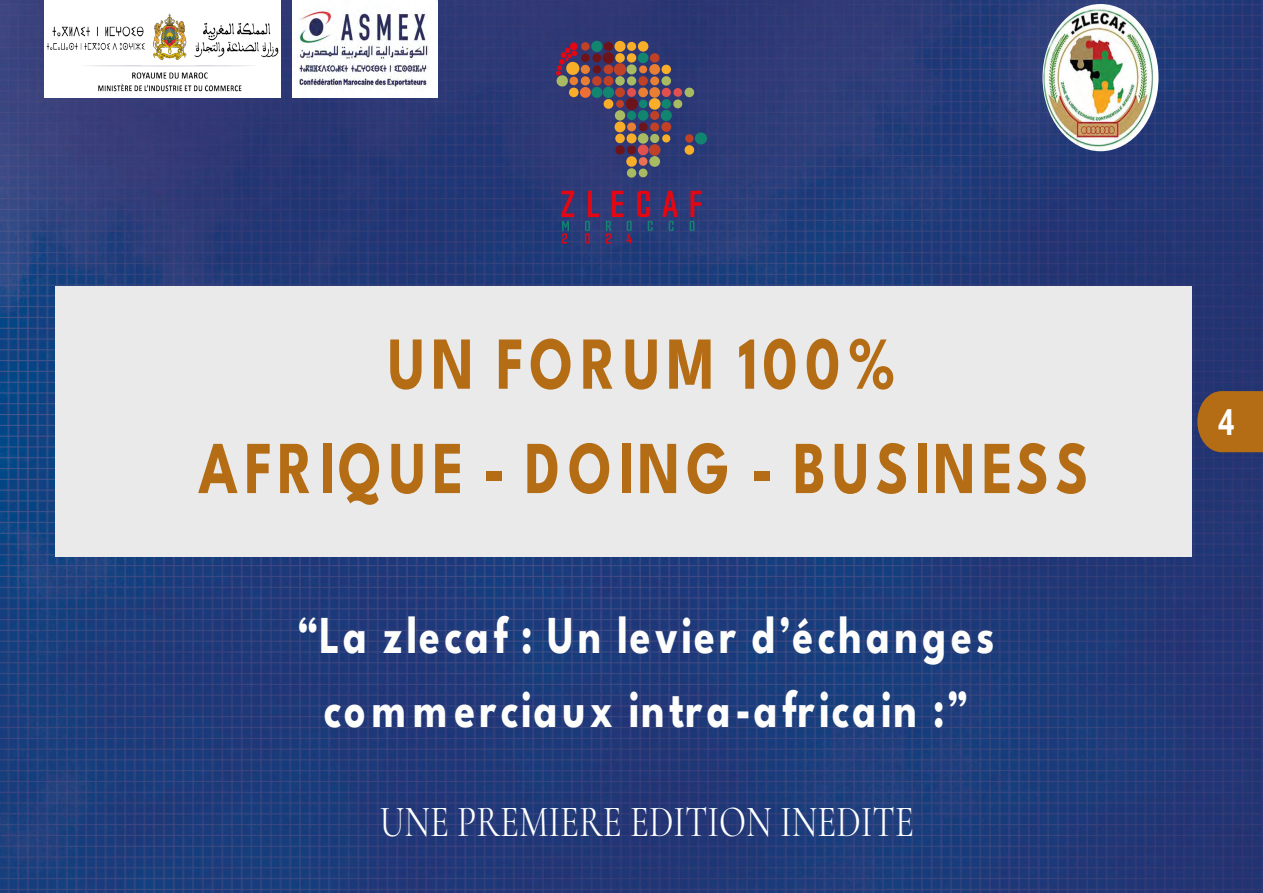
<style>
.page{position:relative;width:1263px;height:893px;background:#fff}
.page>*{position:absolute;margin:0;border:0;box-sizing:border-box;transform-origin:0 0}
.t1{font:700 74.55px/104.4px "League Spartan";letter-spacing:.11em;color:#b46c15;text-align:center;scale:.79 1}
.t2{font:700 53.25px/74.4px "League Spartan";letter-spacing:.105em;color:#fdfefc;text-align:center;scale:.79 1}
.t3{font:44.85px "Cormorant Garamond";color:#fff;scale:.79 1}
.t4{font:700 36px "Open Sans";color:#fff;scale:.79 1}
</style>
<div class="page">
<img style="left:0;top:0;width:1263px;height:893px">
<img style="left:1042px;top:4px;width:116px;height:147px">
<div style="left:56px;top:286px;width:1136px;height:271px;background:#e9eae9"></div>
<svg style="left:1197px;top:391px;width:66px;height:61px;background:#a7671c"></svg>
<img style="left:293px;top:0;width:145px;height:98px">
<div style="left:44px;top:0;width:237px;height:98px;background:#fff"></div>
<img style="left:42px;top:8px;width:240px;height:90px">
<div style="left:639px;top:169px;width:8px;height:8px;background:#a9bb62;border-radius:4px"></div>
<div style="left:627px;top:168px;width:9px;height:10px;background:#a9bb62;border-radius:5px"></div>
<div style="left:649px;top:156px;width:11px;height:11px;background:#a9bb62;border-radius:5px"></div>
<div style="left:639px;top:157px;width:8px;height:9px;background:#ea7252;border-radius:4px"></div>
<div style="left:626px;top:156px;width:11px;height:11px;background:#f9ae2a;border-radius:5px"></div>
<div style="left:684px;top:145px;width:10px;height:10px;background:#f9ae2a;border-radius:5px"></div>
<div style="left:649px;top:144px;width:11px;height:12px;background:#c14127;border-radius:6px"></div>
<div style="left:638px;top:145px;width:10px;height:10px;background:#e2504d;border-radius:5px"></div>
<div style="left:627px;top:145px;width:9px;height:9px;background:#6d141b;border-radius:4px"></div>
<div style="left:615px;top:145px;width:10px;height:10px;background:#6d141b;border-radius:5px"></div>
<div style="left:695px;top:132px;width:12px;height:12px;background:#11856f;border-radius:6px"></div>
<div style="left:685px;top:134px;width:8px;height:9px;background:#c14127;border-radius:4px"></div>
<div style="left:662px;top:134px;width:8px;height:8px;background:#f9ae2a;border-radius:4px"></div>
<div style="left:650px;top:134px;width:9px;height:9px;background:#a9bb62;border-radius:5px"></div>
<div style="left:638px;top:133px;width:10px;height:11px;background:#a9bb62;border-radius:5px"></div>
<div style="left:626px;top:133px;width:11px;height:10px;background:#f9ae2a;border-radius:5px"></div>
<div style="left:615px;top:134px;width:10px;height:9px;background:#f9ae2a;border-radius:5px"></div>
<div style="left:661px;top:122px;width:10px;height:10px;background:#c14127;border-radius:5px"></div>
<div style="left:650px;top:122px;width:9px;height:9px;background:#c14127;border-radius:4px"></div>
<div style="left:639px;top:123px;width:8px;height:8px;background:#6d141b;border-radius:4px"></div>
<div style="left:627px;top:122px;width:9px;height:9px;background:#e87f33;border-radius:4px"></div>
<div style="left:615px;top:122px;width:10px;height:10px;background:#f9ae2a;border-radius:5px"></div>
<div style="left:661px;top:110px;width:11px;height:11px;background:#11856f;border-radius:6px"></div>
<div style="left:650px;top:111px;width:9px;height:9px;background:#c14127;border-radius:5px"></div>
<div style="left:638px;top:110px;width:10px;height:11px;background:#11856f;border-radius:5px"></div>
<div style="left:627px;top:111px;width:9px;height:9px;background:#11856f;border-radius:5px"></div>
<div style="left:615px;top:110px;width:10px;height:11px;background:#a9bb62;border-radius:5px"></div>
<div style="left:673px;top:99px;width:9px;height:9px;background:#a9bb62;border-radius:4px"></div>
<div style="left:661px;top:99px;width:10px;height:10px;background:#11856f;border-radius:5px"></div>
<div style="left:649px;top:98px;width:11px;height:12px;background:#f9ae2a;border-radius:6px"></div>
<div style="left:639px;top:100px;width:8px;height:8px;background:#11856f;border-radius:4px"></div>
<div style="left:625px;top:98px;width:13px;height:12px;background:#6d141b;border-radius:6px"></div>
<div style="left:616px;top:100px;width:8px;height:8px;background:#c14127;border-radius:4px"></div>
<div style="left:604px;top:99px;width:9px;height:10px;background:#f9ae2a;border-radius:5px"></div>
<div style="left:684px;top:88px;width:10px;height:9px;background:#a9bb62;border-radius:5px"></div>
<div style="left:673px;top:88px;width:9px;height:9px;background:#e2504d;border-radius:4px"></div>
<div style="left:662px;top:88px;width:9px;height:9px;background:#e2504d;border-radius:5px"></div>
<div style="left:649px;top:87px;width:11px;height:11px;background:#e87f33;border-radius:5px"></div>
<div style="left:638px;top:88px;width:10px;height:9px;background:#e87f33;border-radius:5px"></div>
<div style="left:627px;top:88px;width:9px;height:9px;background:#e2504d;border-radius:4px"></div>
<div style="left:615px;top:88px;width:10px;height:9px;background:#c14127;border-radius:5px"></div>
<div style="left:603px;top:87px;width:11px;height:11px;background:#11856f;border-radius:6px"></div>
<div style="left:591px;top:87px;width:11px;height:11px;background:#11856f;border-radius:5px"></div>
<div style="left:580px;top:87px;width:11px;height:11px;background:#ed6f36;border-radius:5px"></div>
<div style="left:569px;top:88px;width:10px;height:9px;background:#f9ae2a;border-radius:5px"></div>
<div style="left:661px;top:76px;width:10px;height:10px;background:#a9bb62;border-radius:5px"></div>
<div style="left:650px;top:76px;width:9px;height:9px;background:#e87f33;border-radius:4px"></div>
<div style="left:638px;top:76px;width:10px;height:10px;background:#c14127;border-radius:5px"></div>
<div style="left:627px;top:76px;width:9px;height:10px;background:#a9bb62;border-radius:5px"></div>
<div style="left:615px;top:76px;width:10px;height:10px;background:#a9bb62;border-radius:5px"></div>
<div style="left:603px;top:76px;width:10px;height:10px;background:#c14127;border-radius:5px"></div>
<div style="left:592px;top:76px;width:10px;height:10px;background:#c14127;border-radius:5px"></div>
<div style="left:581px;top:76px;width:9px;height:9px;background:#e87f33;border-radius:5px"></div>
<div style="left:569px;top:77px;width:9px;height:8px;background:#e87f33;border-radius:4px"></div>
<div style="left:557px;top:75px;width:11px;height:12px;background:#a9bb62;border-radius:6px"></div>
<div style="left:661px;top:65px;width:10px;height:9px;background:#f9ae2a;border-radius:5px"></div>
<div style="left:649px;top:64px;width:11px;height:11px;background:#e87f33;border-radius:5px"></div>
<div style="left:639px;top:65px;width:8px;height:8px;background:#e87f33;border-radius:4px"></div>
<div style="left:626px;top:64px;width:11px;height:10px;background:#a9bb62;border-radius:5px"></div>
<div style="left:614px;top:63px;width:12px;height:13px;background:#c14127;border-radius:6px"></div>
<div style="left:604px;top:65px;width:9px;height:9px;background:#c14127;border-radius:5px"></div>
<div style="left:593px;top:65px;width:8px;height:9px;background:#6d141b;border-radius:4px"></div>
<div style="left:581px;top:65px;width:9px;height:9px;background:#e87f33;border-radius:5px"></div>
<svg style="left:566px;top:62px;width:13px;height:13px"></svg>
<div style="left:650px;top:53px;width:9px;height:10px;background:#c14127;border-radius:5px"></div>
<div style="left:638px;top:53px;width:10px;height:10px;background:#11856f;border-radius:5px"></div>
<div style="left:627px;top:53px;width:9px;height:10px;background:#f9ae2a;border-radius:5px"></div>
<div style="left:615px;top:53px;width:10px;height:10px;background:#f9ae2a;border-radius:5px"></div>
<div style="left:603px;top:52px;width:11px;height:12px;background:#6d141b;border-radius:6px"></div>
<div style="left:592px;top:53px;width:9px;height:9px;background:#6d141b;border-radius:4px"></div>
<div style="left:581px;top:54px;width:9px;height:8px;background:#6d141b;border-radius:4px"></div>
<div style="left:638px;top:41px;width:10px;height:11px;background:#f9ae2a;border-radius:5px"></div>
<div style="left:627px;top:42px;width:9px;height:9px;background:#f9ae2a;border-radius:5px"></div>
<div style="left:614px;top:41px;width:11px;height:11px;background:#f9ae2a;border-radius:5px"></div>
<div style="left:604px;top:42px;width:9px;height:9px;background:#6d141b;border-radius:5px"></div>
<div style="left:591px;top:41px;width:12px;height:11px;background:#11856f;border-radius:6px"></div>
<div style="left:581px;top:42px;width:9px;height:9px;background:#c14127;border-radius:4px"></div>
<div style="left:570px;top:42px;width:8px;height:8px;background:#e30613;border-radius:4px"></div>
<svg style="left:556px;top:48px;width:21px;height:28px"></svg>
<svg style="left:663px;top:191px;width:14px;height:40px"></svg>
<svg style="left:689px;top:191px;width:13px;height:40px"></svg>
<svg style="left:561px;top:191px;width:13px;height:52px"></svg>
<svg style="left:585px;top:191px;width:14px;height:52px"></svg>
<svg style="left:606px;top:191px;width:47px;height:52px;background:#4b3566"></svg>
<h1 class="t1" style="left:198px;top:306px;width:1128px">UN FORUM 100%<br>AFRIQUE - DOING - BUSINESS</h1>
<p class="t2" style="left:297px;top:593px;width:885px">“La zlecaf : Un levier ’d échanges commerciaux intra-africain “:</p>
<p class="t3" style="left:380px;top:794px;width:678px">UNE PREMIERE EDITION INEDITE</p>
<p class="t4" style="left:1218px;top:397px;width:22px">4</p>
</div>
